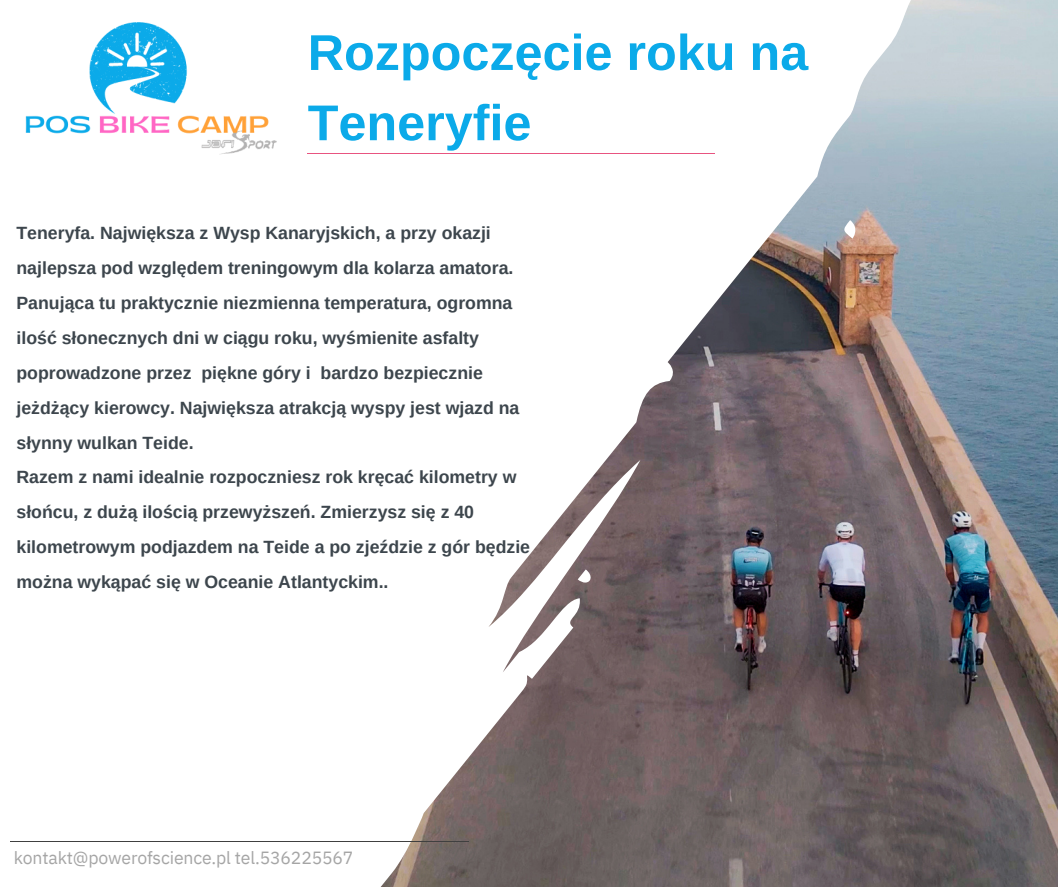
<style>
.page{position:relative;width:1058px;height:887px;background:#fff}
.page>*{position:absolute;margin:0;border:0;box-sizing:border-box;transform-origin:0 0}
.t1{font:700 50.25px/70.2px "Arimo";color:#0baae9}
.t2{font:700 17.7px/34.8px "Arimo";color:#3d464d}
.t3{font:17.55px "IBM Plex Sans";letter-spacing:-.01em;color:#a5a5a5}
</style>
<div class="page">
<hr style="left:308px;top:153px;width:407px;height:1px;background:#e85480">
<img style="left:381px;top:0;width:677px;height:886px">
<hr style="left:10px;top:841px;width:459px;height:1px;background:#404040">
<img style="left:25px;top:22px;width:252px;height:133px">
<p class="t1" style="left:308px;top:17px;width:502px">Rozpoczęcie roku na<br>Teneryfie</p>
<p class="t2" style="left:16px;top:216px;width:498px">Teneryfa. Największa z Wysp Kanaryjskich, a przy okazji najlepsza pod względem treningowym dla kolarza amatora.</p>
<p class="t2" style="left:16px;top:285px;width:504px">Panująca tu praktycznie niezmienna temperatura, ogromna ilość słonecznych dni w ciągu roku, wyśmienite asfalty poprowadzone przez piękne góry i bardzo bezpiecznie jeżdżący kierowcy. Największa atrakcją wyspy jest wjazd na słynny wulkan Teide.</p>
<p class="t2" style="left:16px;top:460px;width:515px">Razem z nami idealnie rozpoczniesz rok kręcać kilometry w słońcu, z dużą ilością przewyższeń. Zmierzysz się z 40 kilometrowym podjazdem na Teide a po zjeździe z gór będzie można wykąpać się w Oceanie Atlantyckim..</p>
<p class="t3" style="left:14px;top:846px;width:341px">kontakt@powerofscience.pl tel.536225567</p>
</div>
